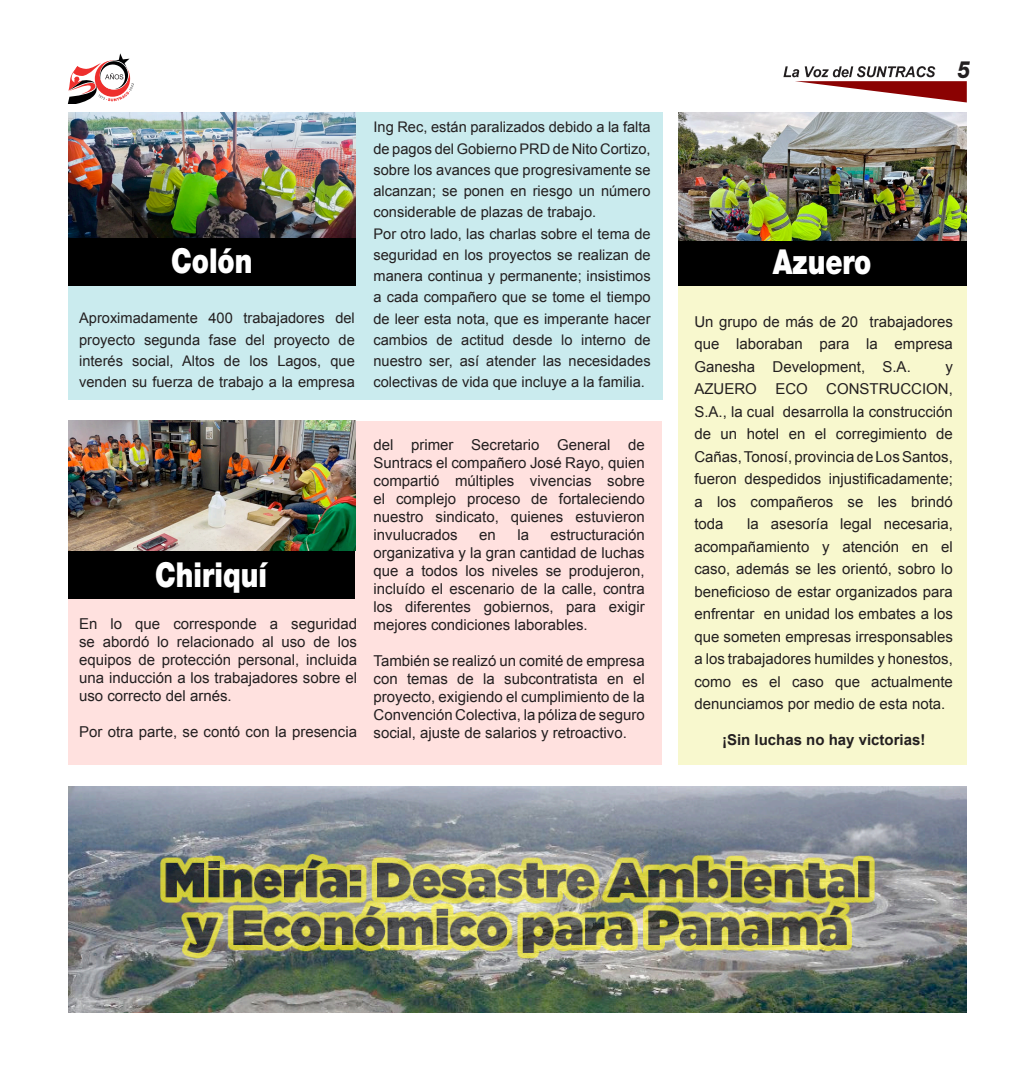
<style>
.page{position:relative;width:1035px;height:1080px;background:#fff}
.page>*{position:absolute;margin:0;border:0;box-sizing:border-box;transform-origin:0 0}
.t1{font:900 34.38px "Helvetica Neue LT Std";color:#fff;scale:.79 1}
.t2{font:italic 800 23.75px "Helvetica Neue LT Std";color:#231f20;scale:.84 1}
.t3{font:15px/18px "Arial";color:#231f20;text-align:justify}
.t4{font:700 15px "Arial";color:#231f20}
.t5{font:14.62px/21.2px "Arial";color:#231f20;text-align:justify}
</style>
<div class="page">
<svg style="left:783px;top:66px;width:184px;height:36px"></svg>
<svg style="left:68px;top:53px;width:66px;height:51px"></svg>
<div style="left:678px;top:282px;width:289px;height:483px;background:#f8f8ce"></div>
<div style="left:68px;top:421px;width:594px;height:344px;background:#ffe1df"></div>
<div style="left:69px;top:550px;width:286px;height:49px;background:#000"></div>
<img style="left:68px;top:421px;width:288px;height:129px">
<div style="left:68px;top:112px;width:594px;height:288px;background:#caebee"></div>
<div style="left:68px;top:238px;width:288px;height:48px;background:#000"></div>
<img style="left:68px;top:112px;width:288px;height:125px">
<div style="left:678px;top:237px;width:289px;height:48px;background:#000"></div>
<img style="left:678px;top:112px;width:289px;height:129px">
<img style="left:68px;top:787px;width:899px;height:225px">
<h2 class="t2" style="left:958px;top:55px;width:17px">5</h2>
<p class="t5" style="left:373px;top:117px;width:279px;text-align:left">Ing Rec, están paralizados debido a la falta de pagos del Gobierno PRD de Nito Cortizo, sobre los avances que progresivamente se alcanzan; se ponen en riesgo un número considerable de plazas de trabajo.<br>Por otro lado, las charlas sobre el tema de seguridad en los proyectos se realizan de manera continua y permanente; insistimos a cada compañero que se tome el tiempo de leer esta nota, que es imperante hacer cambios de actitud desde lo interno de nuestro ser, así atender las necesidades colectivas de vida que incluye a la familia.</p>
<h1 class="t1" style="left:171px;top:240px;width:105px">Colón</h1>
<h1 class="t1" style="left:773px;top:241px;width:127px">Azuero</h1>
<p class="t5" style="left:79px;top:308px;width:277px">Aproximadamente 400 trabajadores del proyecto segunda fase del proyecto de interés social, Altos de los Lagos, que venden su fuerza de trabajo a la empresa</p>
<p class="t3" style="left:694px;top:310px;width:260px;line-height:22.5px">Un grupo de más de 20 trabajadores que laboraban para la empresa Ganesha Development, S.A.</p>
<p class="t3" style="left:694px;top:355px;width:260px;line-height:22.5px;text-indent:251px">y AZUERO ECO CONSTRUCCION, S.A., la cual desarrolla la construcción de un hotel en el corregimiento de Cañas, Tonosí, provincia de Los Santos, fueron despedidos injustificadamente; a los compañeros se les brindó toda</p>
<p class="t3" style="left:374px;top:436px;width:273px">del primer Secretario General de Suntracs el compañero José Rayo, quien compartió múltiples vivencias sobre el complejo proceso de fortaleciendo nuestro sindicato, quienes estuvieron invulucrados</p>
<p class="t3" style="left:694px;top:513px;width:260px;line-height:22.5px;text-indent:53px">la asesoría legal necesaria, acompañamiento y atención en el caso, además se les orientó, sobro lo beneficioso de estar organizados para enfrentar en unidad los embates a los que someten empresas irresponsables a los trabajadores humildes y honestos, como es el caso que actualmente denunciamos por medio de esta nota.</p>
<p class="t4" style="left:722px;top:730px;width:205px">¡Sin luchas no hay victorias!</p>
<p class="t3" style="left:374px;top:526px;width:273px;text-indent:177px">estructuración organizativa y la gran cantidad de luchas que a todos los niveles se produjeron, incluído el escenario de la calle, contra los diferentes gobiernos, para exigir mejores condiciones laborables.</p>
<p class="t3" style="left:374px;top:652px;width:273px">También se realizó un comité de empresa con temas de la subcontratista en el proyecto, exigiendo el cumplimiento de la Convención Colectiva, la póliza de seguro social, ajuste de salarios y retroactivo.</p>
<p class="t3" style="left:479px;top:526px;width:18px">en</p>
<p class="t3" style="left:517px;top:526px;width:13px">la</p>
<h1 class="t1" style="left:155px;top:554px;width:143px">Chiriquí</h1>
<p class="t3" style="left:79px;top:615px;width:279px">En lo que corresponde a seguridad se abordó lo relacionado al uso de los equipos de protección personal, incluida una inducción a los trabajadores sobre el uso correcto del arnés.</p>
<p class="t3" style="left:79px;top:723px;width:279px">Por otra parte, se contó con la presencia</p>
</div>
